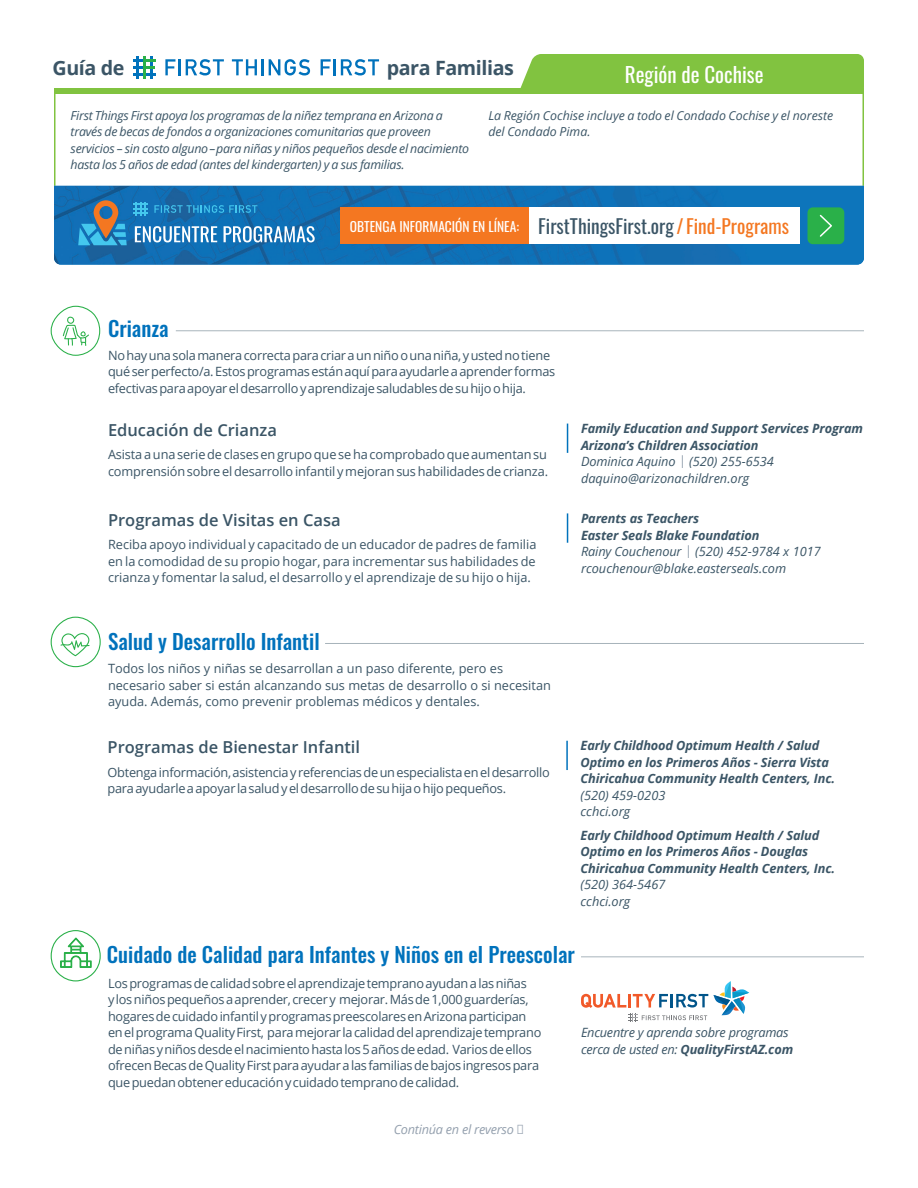
<style>
.page{position:relative;width:918px;height:1188px;background:#fff}
.page>*{position:absolute;margin:0;border:0;box-sizing:border-box;transform-origin:0 0}
.H2_2{font:500 21px "Oswald";color:#0072bc}
.H2_2-2{font:21px "Oswald";color:#fff}
.Article_Body_Copy{font:700 19.65px "Open Sans";letter-spacing:-.02em;color:#3b5566}
.H2_2-3{font:19.5px "Oswald";color:#3b5566}
.Article_Body_Copy-2{font:600 16.5px "Open Sans";color:#3b5566}
.H2_2-4{font:13.5px "Oswald";color:#fff}
.Article_Body_Copy-3{font:12.75px/16.5px "Open Sans";letter-spacing:-.02em;color:#3b5566}
.Contact_name{font:italic 700 12.75px/16.5px "Open Sans";letter-spacing:-.01em;color:#3b5566}
.H2_2-5{font:12.75px/16.5px "Open Sans";letter-spacing:-.02em;color:#3b5566}
.H2_2-6{font:12.75px/16.5px "Open Sans";color:#3b5566}
.Article_Body_Copy-4{font:italic 12.75px/16.5px "Open Sans";color:#3b5566}
.Article_Body_Copy-5{font:italic 700 12.75px/16.5px "Open Sans";letter-spacing:-.01em;color:#3b5566}
.Article_Body_Copy-6{font:italic 12.75px "Open Sans";letter-spacing:-.02em;color:#3b5566}
.Article_Body_Copy-7{font:italic 12.75px "Open Sans";letter-spacing:-.02em;color:#94a0ae}
.Article_Body_Copy-8{font:italic 12.3px/16.5px "Open Sans";letter-spacing:-.02em;color:#3b5566}
.Article_Body_Copy-9{font:italic 12.3px/16.5px "Open Sans";color:#3b5566}
.s1{color:#f47721}
.s2{font-weight:400}
.s3{font-weight:400;color:#8a98a7}
.s4{font-weight:700}
.s5{color:#8a98a7}
</style>
<div class="page">
<hr style="left:581px;top:956px;width:283px;height:1px;background:#3b5566">
<svg style="left:581px;top:981px;width:168px;height:41px"></svg>
<svg style="left:51px;top:930px;width:50px;height:51px"></svg>
<img style="left:54px;top:186px;width:810px;height:79px">
<div style="left:459px;top:207px;width:341px;height:37px;background:#fff"></div>
<div style="left:340px;top:207px;width:189px;height:37px;background:#f47721"></div>
<div style="left:808px;top:207px;width:36px;height:37px;background:#2ab049;border-radius:5px"></div>
<svg style="left:819px;top:214px;width:13px;height:23px"></svg>
<hr style="left:176px;top:330px;width:688px;height:1px;background:#3b5566">
<svg style="left:51px;top:306px;width:49px;height:50px"></svg>
<svg style="left:567px;top:424px;width:1px;height:29px"></svg>
<hr style="left:567px;top:513px;width:1px;height:30px;background:#0072bc">
<svg style="left:51px;top:617px;width:50px;height:50px"></svg>
<hr style="left:325px;top:643px;width:539px;height:1px;background:#3b5566">
<hr style="left:566px;top:741px;width:2px;height:29px;background:#0072bc">
<svg style="left:78px;top:200px;width:49px;height:45px;background:#4f84a0"></svg>
<svg style="left:154px;top:205px;width:103px;height:8px"></svg>
<svg style="left:134px;top:202px;width:14px;height:14px"></svg>
<svg style="left:135px;top:226px;width:82px;height:16px"></svg>
<svg style="left:224px;top:226px;width:91px;height:16px"></svg>
<svg style="left:54px;top:54px;width:810px;height:40px"></svg>
<p class="Article_Body_Copy" style="left:52px;top:54px;width:73px">Guía de</p>
<p class="Article_Body_Copy" style="left:387px;top:54px;width:129px">para Familias</p>
<p class="H2_2-2" style="left:625px;top:55px;width:140px">Región de Cochise</p>
<p class="Article_Body_Copy-8" style="left:71px;top:107px;width:374px">First Things First apoya los programas de la niñez temprana en Arizona a</p>
<p class="Article_Body_Copy-8" style="left:71px;top:123px;width:400px">través de becas de fondos a organizaciones comunitarias que proveen servicios – sin costo alguno – para niñas y niños pequeños desde el nacimiento hasta los 5 años de edad (antes del kindergarten) y a sus familias.</p>
<p class="Article_Body_Copy-9" style="left:488px;top:107px;width:346px">La Región Cochise incluye a todo el Condado Cochise y el noreste del Condado Pima.</p>
<p class="H2_2-4" style="left:350px;top:214px;width:171px">OBTENGA INFORMACIÓN EN LÍNEA:</p>
<p class="H2_2-3" style="left:538px;top:209px;width:252px">FirstThingsFirst.org <span class="s1">/Find-Programs</span></p>
<p class="H2_2" style="left:108px;top:317px;width:62px">Crianza</p>
<p class="H2_2-5" style="left:108px;top:347px;width:449px">No hay una sola manera correcta para criar a un niño o una niña, y usted no tiene qué ser perfecto/a. Estos programas están aquí para ayudarle a aprender formas efectivas para apoyar el desarrollo y aprendizaje saludables de su hijo o hija.</p>
<p class="Article_Body_Copy-2" style="left:108px;top:419px;width:171px">Educación de Crianza</p>
<p class="Article_Body_Copy-3" style="left:108px;top:446px;width:442px">Asista a una serie de clases en grupo que se ha comprobado que aumentan su comprensión sobre el desarrollo infantil y mejoran sus habilidades de crianza.</p>
<p class="Article_Body_Copy-2" style="left:108px;top:509px;width:234px">Programas de Visitas en Casa</p>
<p class="Article_Body_Copy-3" style="left:108px;top:536px;width:430px;text-align:justify">Reciba apoyo individual y capacitado de un educador de padres de familia en la comodidad de su propio hogar, para incrementar sus habilidades de crianza y fomentar la salud, el desarrollo y el aprendizaje de su hijo o hija.</p>
<p class="H2_2" style="left:108px;top:631px;width:213px">Salud y Desarrollo Infantil</p>
<p class="H2_2-6" style="left:108px;top:660px;width:444px">Todos los niños y niñas se desarrollan a un paso diferente, pero es necesario saber si están alcanzando sus metas de desarrollo o si necesitan ayuda. Además, como prevenir problemas médicos y dentales.</p>
<p class="Article_Body_Copy-2" style="left:108px;top:736px;width:254px">Programas de Bienestar Infantil</p>
<p class="Article_Body_Copy-3" style="left:108px;top:763px;width:444px">Obtenga información, asistencia y referencias de un especialista en el desarrollo para ayudarle a apoyar la salud y el desarrollo de su hija o hijo pequeños.</p>
<p class="Article_Body_Copy-5" style="left:581px;top:420px;width:284px">Family Education and Support Services Program</p>
<p class="Article_Body_Copy-5" style="left:581px;top:437px;width:194px">Arizona’s Children Association<br><span class="s2">Dominica Aquino</span> <span class="s3">|</span> <span class="s2">(520) 255-6534</span></p>
<p class="Article_Body_Copy-4" style="left:581px;top:470px;width:170px">daquino@arizonachildren.org</p>
<p class="Article_Body_Copy-5" style="left:581px;top:510px;width:120px">Parents as Teachers</p>
<p class="Article_Body_Copy-4" style="left:581px;top:526px;width:241px"><span class="s4">Easter Seals Blake Foundation<br></span>Rainy Couchenour <span class="s5">|</span> (520) 452-9784 x 1017</p>
<p class="Article_Body_Copy-4" style="left:581px;top:559px;width:207px">rcouchenour@blake.easterseals.com</p>
<p class="Contact_name" style="left:581px;top:737px;width:250px">Early Childhood Optimum Health / Salud<br>Optimo en los Primeros Años - Sierra Vista</p>
<p class="Contact_name" style="left:581px;top:770px;width:256px">Chiricahua Community Health Centers, Inc.</p>
<p class="Article_Body_Copy-4" style="left:581px;top:787px;width:86px">(520) 459-0203 cchci.org</p>
<p class="Contact_name" style="left:581px;top:827px;width:240px">Early Childhood Optimum Health / Salud<br>Optimo en los Primeros Años - Douglas</p>
<p class="Contact_name" style="left:581px;top:860px;width:256px">Chiricahua Community Health Centers, Inc.</p>
<p class="Article_Body_Copy-4" style="left:581px;top:876px;width:86px">(520) 364-5467</p>
<p class="Article_Body_Copy-4" style="left:581px;top:893px;width:51px">cchci.org</p>
<p class="H2_2" style="left:107px;top:944px;width:470px">Cuidado de Calidad para Infantes y Niños en el Preescolar</p>
<p class="Article_Body_Copy-3" style="left:108px;top:975px;width:435px">Los programas de calidad sobre el aprendizaje temprano ayudan a las niñas<br>y los niños pequeños a aprender, crecer y mejorar. Más de 1,000 guarderías, hogares de cuidado infantil y programas preescolares en Arizona participan en el programa Quality First, para mejorar la calidad del aprendizaje temprano de niñas y niños desde el nacimiento hasta los 5 años de edad. Varios de ellos ofrecen Becas de Quality First para ayudar a las familias de bajos ingresos para que puedan obtener educación y cuidado temprano de calidad.</p>
<p class="Article_Body_Copy-6" style="left:581px;top:1024px;width:209px">Encuentre y aprenda sobre programas</p>
<p class="Article_Body_Copy-5" style="left:581px;top:1041px;width:214px"><span class="s2">cerca de usted en:</span> QualityFirstAZ.com</p>
<p class="Article_Body_Copy-7" style="left:394px;top:1121px;width:122px">Continúa en el reverso</p>
</div>
